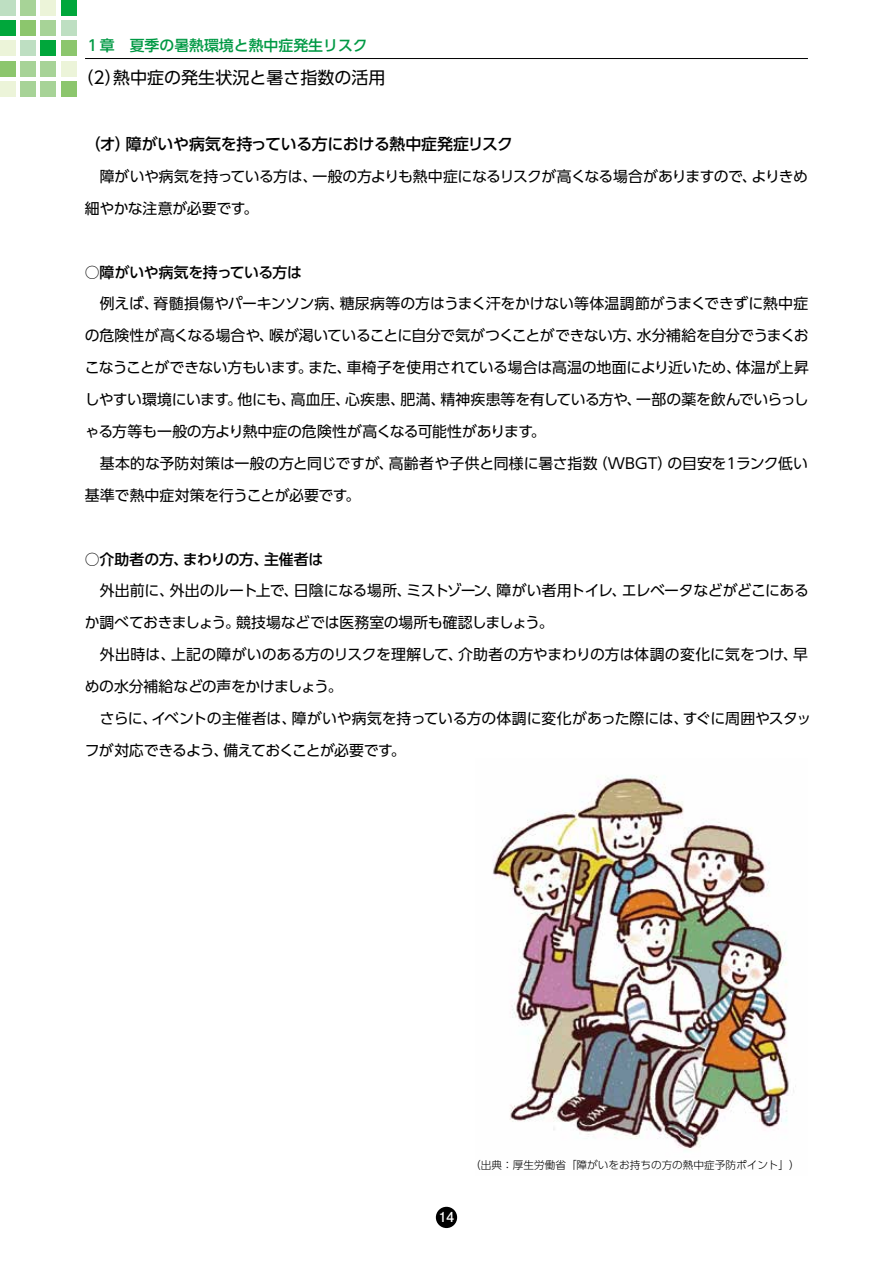
<style>
.page{position:relative;width:893px;height:1263px;background:#fff}
.page>*{position:absolute;margin:0;border:0;box-sizing:border-box;transform-origin:0 0}
.t1{font:16.95px "UD Shin Go Pr 6 N";color:#000}
.t2{font:500 15.9px "UD Shin Go Pr 6 N";letter-spacing:-.02em;color:#000}
.t3{font:14.85px/32px "UD Shin Go Pr 6 N";letter-spacing:-.02em;color:#000}
.t4{font:500 14.85px "UD Shin Go Pr 6 N";letter-spacing:-.02em;color:#000}
.t5{font:500 14.85px "UD Shin Go Pr 6 N";color:#094}
.t6{font:700 13.8px "Futo Go B101 Pro";color:#fff}
.t7{font:300 10.65px "UD Shin Go Pr 6 N";color:#000}
</style>
<div class="page">
<div style="left:436px;top:1207px;width:21px;height:21px;background:#000;border-radius:50%"></div>
<hr style="left:85px;top:58px;width:723px;height:1px;background:#000">
<div style="left:0;top:0;width:16px;height:16px;background:#bedfc2"></div>
<div style="left:0;top:20px;width:16px;height:16px;background:#00a73b"></div>
<div style="left:20px;top:0;width:16px;height:16px;background:#a7d397"></div>
<div style="left:20px;top:20px;width:16px;height:16px;background:#8cc66d"></div>
<div style="left:0;top:41px;width:16px;height:15px;background:#ecf4d9"></div>
<div style="left:0;top:61px;width:16px;height:16px;background:#8cc66d"></div>
<div style="left:20px;top:41px;width:16px;height:15px;background:#bedfc2"></div>
<div style="left:20px;top:61px;width:16px;height:16px;background:#a7d397"></div>
<div style="left:41px;top:0;width:15px;height:16px;background:#ecf4d9"></div>
<div style="left:41px;top:20px;width:15px;height:16px;background:#a7d397"></div>
<div style="left:61px;top:0;width:16px;height:16px;background:#00a73b"></div>
<div style="left:61px;top:20px;width:16px;height:16px;background:#bedfc2"></div>
<div style="left:41px;top:41px;width:15px;height:15px;background:#00a73b"></div>
<div style="left:41px;top:61px;width:15px;height:16px;background:#a7d397"></div>
<div style="left:61px;top:41px;width:16px;height:15px;background:#8cc66d"></div>
<div style="left:61px;top:61px;width:16px;height:16px;background:#ecf4d9"></div>
<div style="left:61px;top:81px;width:16px;height:16px;background:#8cc66d"></div>
<div style="left:41px;top:81px;width:15px;height:16px;background:#a7d397"></div>
<div style="left:20px;top:81px;width:16px;height:16px;background:#a7d397"></div>
<div style="left:0;top:81px;width:16px;height:16px;background:#ecf4d9"></div>
<img style="left:492px;top:775px;width:304px;height:373px">
<p class="t5" style="left:85px;top:33px;width:284px">１章　夏季の暑熱環境と熱中症発生リスク</p>
<p class="t1" style="left:77px;top:64px;width:310px">（2）熱中症の発生状況と暑さ指数の活用</p>
<p class="t2" style="left:85px;top:131px;width:430px">（オ）障がいや病気を持っている方における熱中症発症リスク</p>
<p class="t3" style="left:85px;top:160px;width:725px">　障がいや病気を持っている方は、一般の方よりも熱中症になるリスクが高くなる場合がありますので、よりきめ細やかな注意が必要です。</p>
<p class="t4" style="left:85px;top:260px;width:219px">○障がいや病気を持っている方は</p>
<p class="t3" style="left:85px;top:287px;width:726px">　例えば、脊髄損傷やパーキンソン病、糖尿病等の方はうまく汗をかけない等体温調節がうまくできずに熱中症の危険性が高くなる場合や、喉が渇いていることに自分で気がつくことができない方、水分補給を自分でうまくおこなうことができない方もいます。また、車椅子を使用されている場合は高温の地面により近いため、体温が上昇しやすい環境にいます。他にも、高血圧、心疾患、肥満、精神疾患等を有している方や、一部の薬を飲んでいらっしゃる方等も一般の方より熱中症の危険性が高くなる可能性があります。<br>　基本的な予防対策は一般の方と同じですが、高齢者や子供と同様に暑さ指数（WBGT）の目安を１ランク低い基準で熱中症対策を行うことが必要です。</p>
<p class="t4" style="left:85px;top:547px;width:240px">○介助者の方、まわりの方、主催者は</p>
<p class="t3" style="left:85px;top:574px;width:728px">　外出前に、外出のルート上で、日陰になる場所、ミストゾーン、障がい者用トイレ、エレベータなどがどこにあるか調べておきましょう。競技場などでは医務室の場所も確認しましょう。<br>　外出時は、上記の障がいのある方のリスクを理解して、介助者の方やまわりの方は体調の変化に気をつけ、早めの水分補給などの声をかけましょう。<br>　さらに、イベントの主催者は、障がいや病気を持っている方の体調に変化があった際には、すぐに周囲やスタッフが対応できるよう、備えておくことが必要です。</p>
<p class="t6" style="left:439px;top:1206px;width:17px">14</p>
<p class="t7" style="left:470px;top:1156px;width:331px">（出典：厚生労働省「障がいをお持ちの方の熱中症予防ポイント」）</p>
</div>
